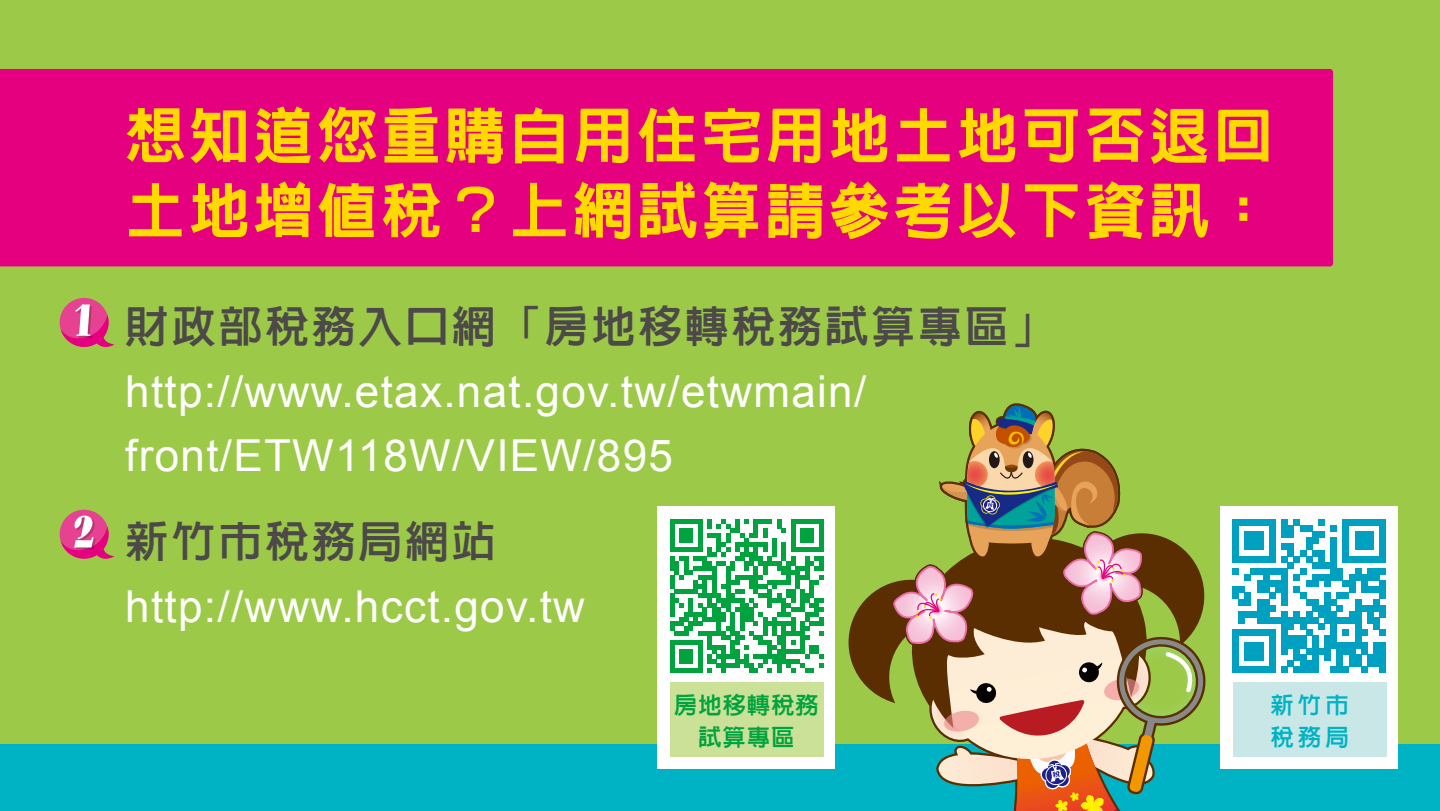
<style>
.page{position:relative;width:1440px;height:811px;background:#9cca48}
.page>*{position:absolute;margin:0;border:0;box-sizing:border-box;transform-origin:0 0}
.t1{font:800 60.4px/74.8px "Lin Gothic";letter-spacing:.06em;color:#ffd900}
.t2{font:51px "Allegro BT";color:#fff}
.t3{font:44px/64px "Arial";letter-spacing:.03em;color:#fff}
.t4{font:44px "Lin Gothic Extra";letter-spacing:.06em;color:#4c4948}
.t5{font:23.6px/32px "Lin Gothic Extra";letter-spacing:.03em;color:#00a33e;text-align:center}
.t6{font:23.6px/32px "Lin Gothic Extra";letter-spacing:.17em;color:#00b3c4}
</style>
<div class="page">
<div style="left:0;top:69px;width:1333px;height:197px;background:#e4007f"></div>
<div style="left:0;top:745px;width:1440px;height:66px;background:#00b3c4"></div>
<svg style="left:840px;top:403px;width:373px;height:408px"></svg>
<div style="left:657px;top:506px;width:178px;height:262px;background:#fff"></div>
<svg style="left:670px;top:519px;width:153px;height:153px"></svg>
<div style="left:670px;top:682px;width:153px;height:74px;background:#cce198"></div>
<div style="left:1220px;top:506px;width:178px;height:262px;background:#fff"></div>
<div style="left:1233px;top:682px;width:154px;height:74px;background:#c9e7e6"></div>
<svg style="left:1318px;top:519px;width:6px;height:6px"></svg>
<div style="left:1367px;top:519px;width:7px;height:6px;background:#00a0c1"></div>
<svg style="left:1233px;top:519px;width:42px;height:12px"></svg>
<svg style="left:1282px;top:519px;width:30px;height:12px"></svg>
<svg style="left:1331px;top:525px;width:6px;height:6px"></svg>
<svg style="left:1343px;top:519px;width:24px;height:12px"></svg>
<svg style="left:1374px;top:519px;width:12px;height:12px"></svg>
<div style="left:1233px;top:531px;width:6px;height:7px;background:#00a0c1"></div>
<div style="left:1245px;top:531px;width:6px;height:7px;background:#00a0c1"></div>
<div style="left:1251px;top:531px;width:6px;height:7px;background:#00a0c1"></div>
<div style="left:1257px;top:531px;width:6px;height:7px;background:#00a0c1"></div>
<div style="left:1269px;top:531px;width:6px;height:7px;background:#00a0c1"></div>
<div style="left:1282px;top:531px;width:6px;height:7px;background:#00a0c1"></div>
<div style="left:1288px;top:531px;width:6px;height:7px;background:#00a0c1"></div>
<div style="left:1312px;top:531px;width:6px;height:7px;background:#00a0c1"></div>
<div style="left:1318px;top:531px;width:6px;height:7px;background:#00a0c1"></div>
<div style="left:1343px;top:531px;width:6px;height:7px;background:#00a0c1"></div>
<div style="left:1355px;top:531px;width:6px;height:7px;background:#00a0c1"></div>
<div style="left:1361px;top:531px;width:6px;height:7px;background:#00a0c1"></div>
<div style="left:1367px;top:531px;width:7px;height:7px;background:#00a0c1"></div>
<div style="left:1380px;top:531px;width:6px;height:7px;background:#00a0c1"></div>
<div style="left:1367px;top:538px;width:7px;height:6px;background:#00a0c1"></div>
<div style="left:1367px;top:544px;width:7px;height:6px;background:#00a0c1"></div>
<svg style="left:1233px;top:538px;width:42px;height:24px"></svg>
<div style="left:1367px;top:556px;width:7px;height:6px;background:#00a0c1"></div>
<svg style="left:1374px;top:538px;width:12px;height:24px"></svg>
<div style="left:1324px;top:562px;width:7px;height:6px;background:#00a0c1"></div>
<svg style="left:1233px;top:568px;width:6px;height:6px"></svg>
<div style="left:1275px;top:568px;width:7px;height:6px;background:#00a0c1"></div>
<div style="left:1367px;top:568px;width:7px;height:6px;background:#00a0c1"></div>
<svg style="left:1245px;top:568px;width:30px;height:12px"></svg>
<svg style="left:1282px;top:538px;width:42px;height:42px"></svg>
<div style="left:1324px;top:574px;width:7px;height:6px;background:#00a0c1"></div>
<svg style="left:1331px;top:538px;width:36px;height:42px"></svg>
<div style="left:1367px;top:574px;width:7px;height:6px;background:#00a0c1"></div>
<svg style="left:1374px;top:568px;width:12px;height:12px"></svg>
<div style="left:1257px;top:580px;width:6px;height:7px;background:#00a0c1"></div>
<div style="left:1263px;top:580px;width:6px;height:7px;background:#00a0c1"></div>
<div style="left:1269px;top:580px;width:6px;height:7px;background:#00a0c1"></div>
<div style="left:1275px;top:580px;width:7px;height:7px;background:#00a0c1"></div>
<div style="left:1282px;top:580px;width:6px;height:7px;background:#00a0c1"></div>
<div style="left:1306px;top:580px;width:6px;height:7px;background:#00a0c1"></div>
<div style="left:1312px;top:580px;width:6px;height:7px;background:#00a0c1"></div>
<div style="left:1324px;top:580px;width:7px;height:7px;background:#00a0c1"></div>
<div style="left:1343px;top:580px;width:6px;height:7px;background:#00a0c1"></div>
<div style="left:1349px;top:580px;width:6px;height:7px;background:#00a0c1"></div>
<div style="left:1361px;top:580px;width:6px;height:7px;background:#00a0c1"></div>
<div style="left:1380px;top:580px;width:6px;height:7px;background:#00a0c1"></div>
<div style="left:1275px;top:587px;width:7px;height:6px;background:#00a0c1"></div>
<div style="left:1367px;top:587px;width:7px;height:6px;background:#00a0c1"></div>
<div style="left:1324px;top:593px;width:7px;height:6px;background:#00a0c1"></div>
<div style="left:1324px;top:599px;width:7px;height:6px;background:#00a0c1"></div>
<div style="left:1324px;top:605px;width:7px;height:6px;background:#00a0c1"></div>
<div style="left:1367px;top:605px;width:7px;height:6px;background:#00a0c1"></div>
<div style="left:1324px;top:611px;width:7px;height:6px;background:#00a0c1"></div>
<div style="left:1367px;top:611px;width:7px;height:6px;background:#00a0c1"></div>
<svg style="left:1233px;top:587px;width:42px;height:36px"></svg>
<div style="left:1275px;top:617px;width:7px;height:6px;background:#00a0c1"></div>
<div style="left:1324px;top:617px;width:7px;height:6px;background:#00a0c1"></div>
<div style="left:1367px;top:617px;width:7px;height:6px;background:#00a0c1"></div>
<svg style="left:1282px;top:587px;width:42px;height:42px"></svg>
<svg style="left:1331px;top:587px;width:36px;height:42px"></svg>
<svg style="left:1374px;top:587px;width:12px;height:42px"></svg>
<div style="left:1233px;top:629px;width:6px;height:7px;background:#00a0c1"></div>
<div style="left:1239px;top:629px;width:6px;height:7px;background:#00a0c1"></div>
<div style="left:1245px;top:629px;width:6px;height:7px;background:#00a0c1"></div>
<div style="left:1251px;top:629px;width:6px;height:7px;background:#00a0c1"></div>
<div style="left:1257px;top:629px;width:6px;height:7px;background:#00a0c1"></div>
<div style="left:1263px;top:629px;width:6px;height:7px;background:#00a0c1"></div>
<div style="left:1269px;top:629px;width:6px;height:7px;background:#00a0c1"></div>
<div style="left:1282px;top:629px;width:6px;height:7px;background:#00a0c1"></div>
<div style="left:1306px;top:629px;width:6px;height:7px;background:#00a0c1"></div>
<div style="left:1331px;top:629px;width:6px;height:7px;background:#00a0c1"></div>
<div style="left:1343px;top:629px;width:6px;height:7px;background:#00a0c1"></div>
<div style="left:1355px;top:629px;width:6px;height:7px;background:#00a0c1"></div>
<div style="left:1361px;top:629px;width:6px;height:7px;background:#00a0c1"></div>
<div style="left:1380px;top:629px;width:6px;height:7px;background:#00a0c1"></div>
<div style="left:1324px;top:636px;width:7px;height:6px;background:#00a0c1"></div>
<div style="left:1324px;top:642px;width:7px;height:6px;background:#00a0c1"></div>
<div style="left:1324px;top:648px;width:7px;height:6px;background:#00a0c1"></div>
<div style="left:1324px;top:654px;width:7px;height:6px;background:#00a0c1"></div>
<div style="left:1367px;top:654px;width:7px;height:6px;background:#00a0c1"></div>
<div style="left:1367px;top:660px;width:7px;height:6px;background:#00a0c1"></div>
<svg style="left:1233px;top:636px;width:42px;height:36px"></svg>
<svg style="left:1282px;top:636px;width:42px;height:36px"></svg>
<svg style="left:1331px;top:636px;width:36px;height:36px"></svg>
<svg style="left:1374px;top:642px;width:12px;height:30px"></svg>
<svg style="left:60px;top:298px;width:54px;height:49px"></svg>
<svg style="left:60px;top:509px;width:54px;height:50px"></svg>
<p class="t2" style="left:72px;top:288px;width:26px">1</p>
<p class="t2" style="left:72px;top:500px;width:26px">2</p>
<h1 class="t1" style="left:125px;top:98px;width:1150px">想知道您重購自用住宅用地土地可否退回土地增值稅？上網試算請參考以下資訊：</h1>
<p class="t4" style="left:125px;top:303px;width:932px">財政部稅務入口網「房地移轉稅務試算專區」</p>
<p class="t3" style="left:125px;top:360px;width:743px">http://www.etax.nat.gov.tw/etwmain/ front/ETW118W/VIEW/895</p>
<p class="t4" style="left:125px;top:518px;width:372px">新竹市稅務局網站</p>
<p class="t3" style="left:125px;top:575px;width:461px">http://www.hcct.gov.tw</p>
<p class="t5" style="left:674px;top:689px;width:146px">房地移轉稅務試算專區</p>
<p class="t6" style="left:1270px;top:689px;width:80px">新竹市稅務局</p>
</div>
